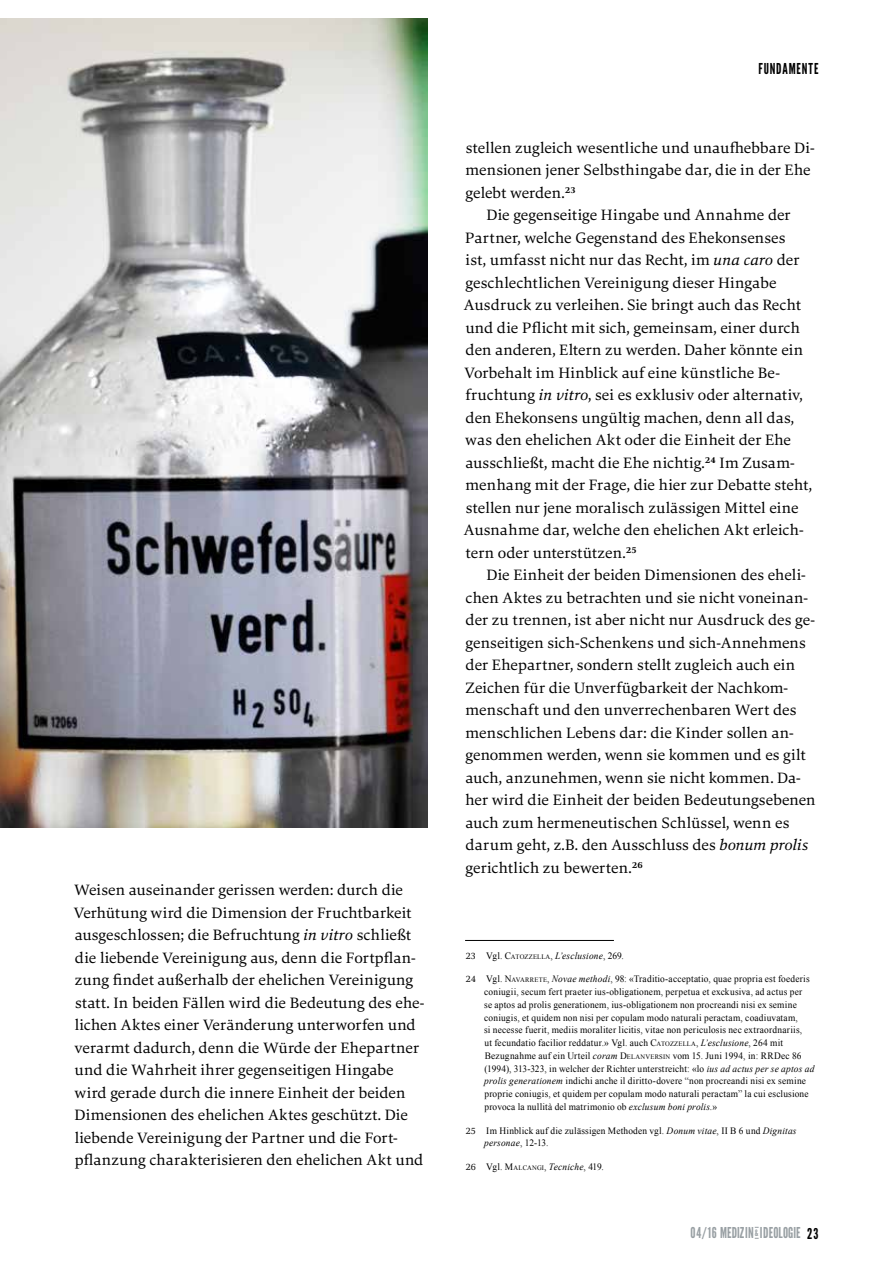
<style>
.page{position:relative;width:893px;height:1263px;background:#fff}
.page>*{position:absolute;margin:0;border:0;box-sizing:border-box;transform-origin:0 0}
.t1{font:15.75px/22.5px "Carat";color:#000}
.t2{font:15px "League Gothic";letter-spacing:.01em;color:#989fa3;scale:.96 1}
.t3{font:15px "League Gothic";letter-spacing:.065em;color:#000;scale:.96 1}
.t4{font:9.75px/12.8px "Times New Roman";letter-spacing:.02em;color:#000;scale:.96 1}
.t5{font:italic 9.75px "Times New Roman";letter-spacing:.02em;color:#000;scale:.96 1}
.s1{font-style:italic}
.s2{font-family:"Carat";font-style:normal}
.s3{font-style:normal}
.s4{font-style:normal;font-size:6.9px}
.s5{font-family:"Carat"}
.s6{font-style:inherit}
.s7{font-size:6.9px}
.s8{font-size:14.85px;color:#000}
</style>
<div class="page">
<hr style="left:465px;top:940px;width:149px;height:1px;background:#000">
<img style="left:0;top:19px;width:428px;height:809px">
<p class="t1" style="left:74px;top:879px;width:352px">Weisen auseinander gerissen werden: durch die Verhütung wird die Dimension der Fruchtbarkeit ausgeschlossen; die Befruchtung <span class="s1">in vitro</span> schließt die liebende Vereinigung aus, denn die Fortpflan&shy;zung findet außerhalb der ehelichen Vereinigung statt. In beiden Fällen wird die Bedeutung des ehe&shy;lichen Aktes einer Veränderung unterworfen und verarmt dadurch, denn die Würde der Ehepartner und die Wahrheit ihrer gegenseitigen Hingabe wird gerade durch die innere Einheit der beiden Dimensionen des ehelichen Aktes geschützt. Die liebende Vereinigung der Partner und die Fort&shy;pflanzung charakterisieren den ehelichen Akt und</p>
<p class="t3" style="left:758px;top:60px;width:64px">FUNDAMENTE</p>
<p class="t1" style="left:466px;top:136px;width:350px">stellen zugleich wesentliche und unaufhebbare Di-</p>
<p class="t1" style="left:466px;top:159px;width:347px">mensionen jener Selbsthingabe dar, die in der Ehe</p>
<p class="t1" style="left:466px;top:181px;width:112px">gelebt werden.<sup>23</sup></p>
<p class="t1" style="left:487px;top:204px;width:306px">Die gegenseitige Hingabe und Annahme der</p>
<p class="t1" style="left:465px;top:226px;width:322px">Partner, welche Gegenstand des Ehekonsenses</p>
<p class="t1" style="left:466px;top:249px;width:335px">ist, umfasst nicht nur das Recht, im <span class="s1">una caro</span> der</p>
<p class="t1" style="left:466px;top:271px;width:312px">geschlechtlichen Vereinigung dieser Hingabe</p>
<p class="t1" style="left:464px;top:294px;width:339px">Ausdruck zu verleihen. Sie bringt auch das Recht</p>
<p class="t1" style="left:465px;top:316px;width:336px">und die Pflicht mit sich, gemeinsam, einer durch</p>
<p class="t1" style="left:466px;top:339px;width:339px">den anderen, Eltern zu werden. Daher könnte ein</p>
<p class="t1" style="left:464px;top:361px;width:317px">Vorbehalt im Hinblick auf eine künstliche Be-</p>
<p class="t1" style="left:466px;top:384px;width:339px">fruchtung <span class="s1">in vitro</span>, sei es exklusiv oder alternativ,</p>
<p class="t1" style="left:466px;top:406px;width:330px">den Ehekonsens ungültig machen, denn all das,</p>
<p class="t1" style="left:465px;top:429px;width:327px">was den ehelichen Akt oder die Einheit der Ehe</p>
<p class="t1" style="left:465px;top:451px;width:331px">ausschließt, macht die Ehe nichtig.<sup>24</sup> Im Zusam-</p>
<p class="t1" style="left:466px;top:474px;width:348px">menhang mit der Frage, die hier zur Debatte steht,</p>
<p class="t1" style="left:466px;top:496px;width:334px">stellen nur jene moralisch zulässigen Mittel eine</p>
<p class="t1" style="left:464px;top:519px;width:341px">Ausnahme dar, welche den ehelichen Akt erleich-</p>
<p class="t1" style="left:466px;top:541px;width:173px">tern oder unterstützen.<sup>25</sup></p>
<p class="t1" style="left:487px;top:564px;width:321px">Die Einheit der beiden Dimensionen des eheli-</p>
<p class="t1" style="left:466px;top:586px;width:344px">chen Aktes zu betrachten und sie nicht voneinan-</p>
<p class="t1" style="left:466px;top:609px;width:351px">der zu trennen, ist aber nicht nur Ausdruck des ge-</p>
<p class="t1" style="left:466px;top:631px;width:342px">genseitigen sich-Schenkens und sich-Annehmens</p>
<p class="t1" style="left:466px;top:654px;width:331px">der Ehepartner, sondern stellt zugleich auch ein</p>
<p class="t1" style="left:465px;top:676px;width:324px">Zeichen für die Unverfügbarkeit der Nachkom-</p>
<p class="t1" style="left:466px;top:699px;width:332px">menschaft und den unverrechenbaren Wert des</p>
<p class="t1" style="left:466px;top:721px;width:330px">menschlichen Lebens dar: die Kinder sollen an-</p>
<p class="t1" style="left:466px;top:744px;width:342px">genommen werden, wenn sie kommen und es gilt</p>
<p class="t1" style="left:465px;top:766px;width:337px">auch, anzunehmen, wenn sie nicht kommen. Da-</p>
<p class="t1" style="left:465px;top:789px;width:352px">her wird die Einheit der beiden Bedeutungsebenen</p>
<p class="t1" style="left:465px;top:811px;width:325px">auch zum hermeneutischen Schlüssel, wenn es</p>
<p class="t1" style="left:466px;top:834px;width:344px">darum geht, z.B. den Ausschluss des <span class="s1">bonum prolis</span></p>
<p class="t1" style="left:466px;top:856px;width:179px">gerichtlich zu bewerten.<sup>26</sup></p>
<p class="t5" style="left:466px;top:949px;width:166px"><span class="s2">23</span> <span class="s3">Vgl.</span> <span class="s3">C</span><span class="s4">ATOZZELLA</span><span class="s3">,</span> L’esclusione<span class="s3">, 269.</span></p>
<p class="t4" style="left:484px;top:973px;width:345px;text-indent:-18px"><span class="s5">24</span> Vgl. <span class="s6">N</span><span class="s7">AVARRETE</span>, <span class="s1">Novae methodi</span>, 98: «Traditio-acceptatio, quae propria est foederis coniugii, secum fert praeter ius-obligationem, perpetua et exckusiva, ad actus per<br>se aptos ad prolis generationem, ius-obligationem non procreandi nisi ex semine coniugis, et quidem non nisi per copulam modo naturali peractam, coadiuvatam,<br>si necesse fuerit, mediis moraliter licitis, vitae non periculosis nec extraordnariis,<br>ut fecundatio facilior reddatur.» Vgl. auch <span class="s6">C</span><span class="s7">ATOZZELLA</span>, <span class="s1">L’esclusione</span>, 264 mit Bezugnahme auf ein Urteil <span class="s1">coram</span> <span class="s6">D</span><span class="s7">ELANVERSIN</span> vom 15. Juni 1994, in: RRDec 86 (1994), 313-323, in welcher der Richter unterstreicht: «lo <span class="s1">ius ad actus per se aptos ad prolis generationem</span> indichi anche il diritto-dovere “non procreandi nisi ex semine proprie coniugis, et quidem per copulam modo naturali peractam” la cui esclusione provoca la nullità del matrimonio ob <span class="s1">exclusum boni prolis</span>.»</p>
<p class="t4" style="left:484px;top:1124px;width:327px;text-indent:-18px"><span class="s5">25</span> Im Hinblick auf die zulässigen Methoden vgl. <span class="s1">Donum vitae</span>, II B 6 und <span class="s1">Dignitas personae</span>, 12-13.</p>
<p class="t4" style="left:466px;top:1160px;width:145px"><span class="s5">26</span> Vgl. <span class="s6">M</span><span class="s7">ALCANGI</span>, <span class="s1">Tecniche</span>, 419.</p>
<p class="t2" style="left:691px;top:1224px;width:135px">04/16 MEDIZIN<sup>&amp;</sup> I DEOLOGIE <span class="s8">23</span></p>
</div>
